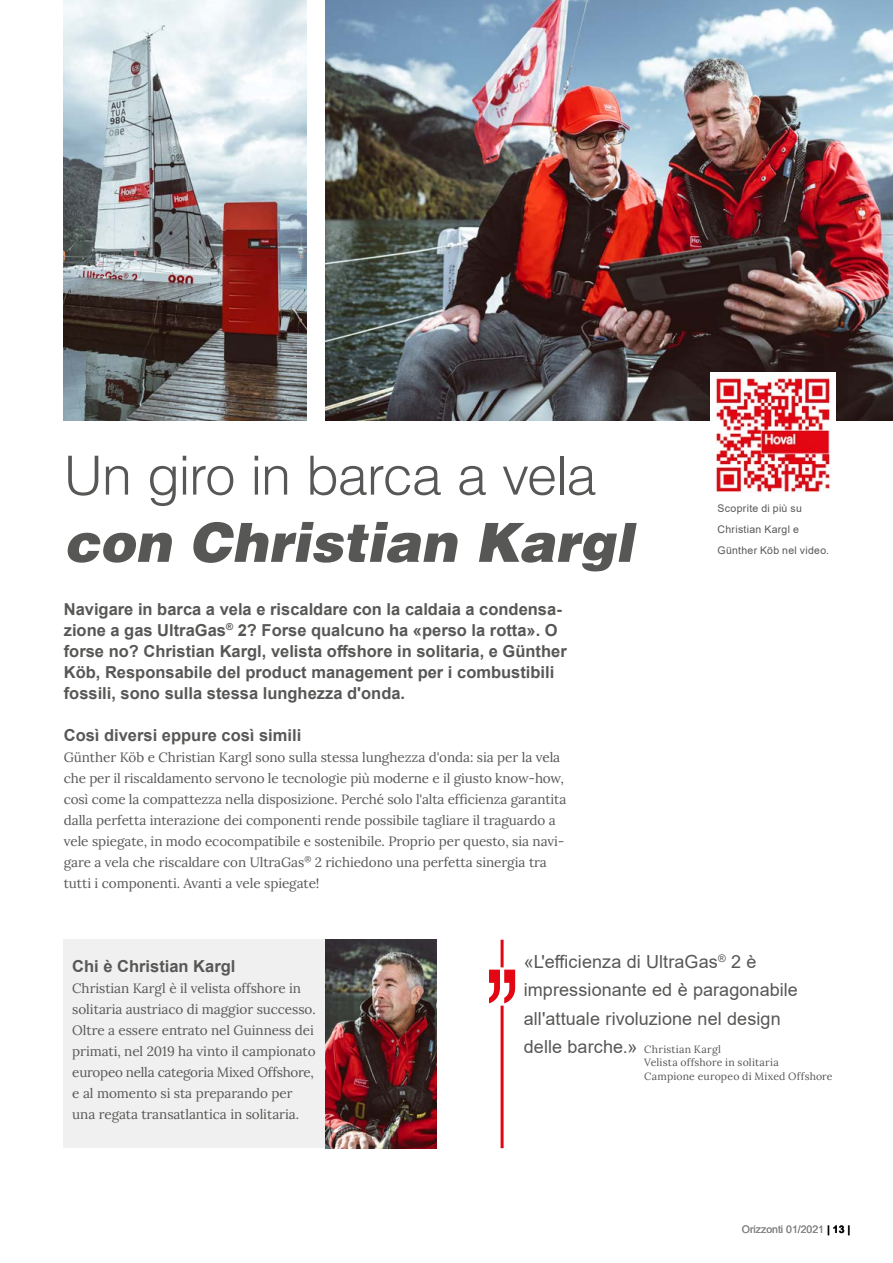
<style>
.page{position:relative;width:893px;height:1263px;background:#fff}
.page>*{position:absolute;margin:0;border:0;box-sizing:border-box;transform-origin:0 0}
.t1{font:300 54px "Helvetica";letter-spacing:-.025em;color:#575756}
.t2{font:italic 900 54px "Helvetica";color:#575756}
.t3{font:18px/28.5px "Arial";letter-spacing:.005em;color:#575756}
.t4{font:700 16.5px/21px "Arial";color:#575756}
.t5{font:13.5px/21px "Lora";letter-spacing:-.005em;color:#575756}
.t6{font:10.5px/13.5px "Lora";letter-spacing:.02em;color:#575756}
.t7{font:10.5px/21px "Arial";letter-spacing:.025em;color:#575756}
.t8{font:10.5px "Arial";color:#878787}
.s1{font-family:"Arial";font-size:18px}
.s2{font-weight:700;color:#000}
</style>
<div class="page">
<img style="left:64px;top:0;width:242px;height:421px">
<img style="left:325px;top:0;width:568px;height:421px">
<hr style="left:501px;top:1006px;width:3px;height:142px;background:#e30613">
<svg style="left:489px;top:969px;width:26px;height:34px"></svg>
<hr style="left:501px;top:940px;width:3px;height:27px;background:#e30613">
<div style="left:64px;top:940px;width:373px;height:208px;background:#f0f0f0"></div>
<img style="left:325px;top:940px;width:112px;height:208px">
<img style="left:711px;top:373px;width:125px;height:120px">
<h1 class="t1" style="left:64px;top:442px;width:534px">Un giro in barca a vela</h1>
<h1 class="t2" style="left:64px;top:507px;width:571px">con Christian Kargl</h1>
<p class="t4" style="left:64px;top:598px;width:504px">Navigare in barca a vela e riscaldare con la caldaia a condensa‑ zione a gas UltraGas<sup>®</sup> 2? Forse qualcuno ha «perso la rotta». O forse no? Christian Kargl, velista offshore in solitaria, e Günther Köb, Responsabile del product management per i combustibili fossili, sono sulla stessa lunghezza d'onda.</p>
<p class="t4" style="left:64px;top:724px;width:239px">Così diversi eppure così simili</p>
<p class="t5" style="left:64px;top:745px;width:504px">Günther Köb e Christian Kargl sono sulla stessa lunghezza d'onda: sia per la vela che per il riscaldamento servono le tecnologie più moderne e il giusto know-how, così come la compattezza nella disposizione. Perché solo l'alta efficienza garantita dalla perfetta interazione dei componenti rende possibile tagliare il traguardo a vele spiegate, in modo ecocompatibile e sostenibile. Proprio per questo, sia navi‑ gare a vela che riscaldare con UltraGas<sup>®</sup> 2 richiedono una perfetta sinergia tra tutti i componenti. Avanti a vele spiegate!</p>
<p class="t7" style="left:718px;top:497px;width:113px">Scoprite di più su<br>Christian Kargl e<br>Günther Köb nel video.</p>
<p class="t4" style="left:72px;top:955px;width:165px">Chi è Christian Kargl</p>
<p class="t5" style="left:72px;top:976px;width:245px">Christian Kargl è il velista offshore in solitaria austriaco di maggior successo.<br>Oltre a essere entrato nel Guinness dei primati, nel 2019 ha vinto il campionato europeo nella categoria Mixed Offshore, e al momento si sta preparando per una regata transatlantica in solitaria.</p>
<h2 class="t3" style="left:524px;top:947px;width:276px">«L'efficienza di UltraGas<sup>®</sup> 2 è impressionante ed è paragonabile all'attuale rivoluzione nel design</h2>
<p class="t6" style="left:644px;top:1042px;width:190px;text-indent:-120px"><span class="s1">delle barche.»</span> Christian Kargl<br>Velista offshore in solitaria<br>Campione europeo di Mixed Offshore</p>
<p class="t8" style="left:742px;top:1222px;width:110px">Orizzonti 01/2021 <span class="s2">| 13 |</span></p>
</div>
